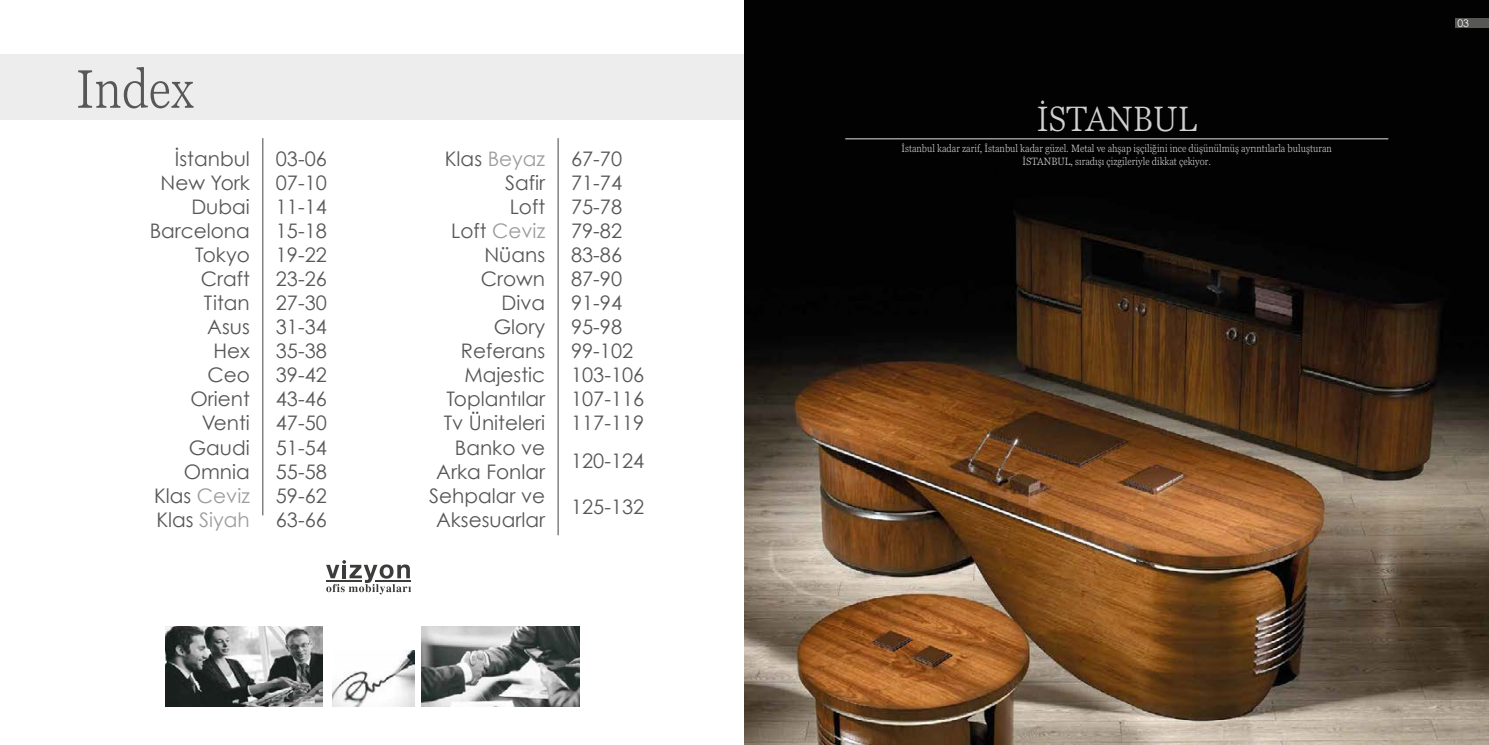
<style>
.page{position:relative;width:1489px;height:745px;background:#fff}
.page>*{position:absolute;margin:0;border:0;box-sizing:border-box;transform-origin:0 0}
.t1{font:300 condensed 53.9px "Georgia Pro";color:#575756}
.t2{font:300 condensed 35px "Georgia Pro";color:#d0d0d0}
.t3{font:20.04px/24.1px "Century Gothic";color:#575756;text-align:right}
.t4{font:300 condensed 10.5px/12.6px "Georgia Pro";color:#d0d0d0;text-align:center}
.t5{font:10.5px "Century Gothic";color:#fff}
.s1{color:#9d9d9c}
</style>
<div class="page">
<div style="left:0;top:54px;width:744px;height:66px;background:#ededed"></div>
<hr style="left:262px;top:138px;width:1px;height:377px;background:#575756">
<hr style="left:557px;top:138px;width:1px;height:397px;background:#575756">
<svg style="left:326px;top:560px;width:85px;height:34px"></svg>
<img style="left:165px;top:626px;width:158px;height:80px">
<img style="left:421px;top:626px;width:158px;height:80px">
<img style="left:332px;top:650px;width:83px;height:56px">
<img style="left:744px;top:0;width:744px;height:744px">
<hr style="left:845px;top:138px;width:543px;height:1px;background:#d0d0d0">
<div style="left:1455px;top:18px;width:33px;height:10px;background:#575756"></div>
<h1 class="t1" style="left:76px;top:53px;width:120px">Index</h1>
<p class="t3" style="left:150px;top:146px;width:102px">İstanbul<br>New York<br>Dubai<br>Barcelona<br>Tokyo<br>Craft<br>Titan<br>Asus<br>Hex<br>Ceo<br>Orient<br>Venti<br>Gaudi<br>Omnia<br>Klas <span class="s1">Ceviz<br></span>Klas <span class="s1">Siyah</span></p>
<p class="t3" style="left:276px;top:146px;width:53px;text-align:justify">03-06<br>07-10<br>11-14<br>15-18<br>19-22<br>23-26<br>27-30<br>31-34<br>35-38<br>39-42<br>43-46<br>47-50<br>51-54<br>55-58<br>59-62<br>63-66</p>
<p class="t3" style="left:429px;top:146px;width:117px">Klas <span class="s1">Beyaz<br></span>Safir<br>Loft<br>Loft <span class="s1">Ceviz<br></span>Nüans<br>Crown<br>Diva<br>Glory<br>Referans<br>Majestic<br>Toplantılar<br>Tv Üniteleri<br>Banko ve<br>Arka Fonlar<br>Sehpalar ve<br>Aksesuarlar</p>
<p class="t3" style="left:571px;top:146px;width:75px;text-align:left">67-70<br>71-74<br>75-78<br>79-82<br>83-86<br>87-90<br>91-94<br>95-98<br>99-102<br>103-106<br>107-116<br>117-119</p>
<p class="t3" style="left:571px;top:448px;width:75px">120-124</p>
<p class="t3" style="left:571px;top:494px;width:75px">125-132</p>
<h2 class="t2" style="left:1036px;top:96px;width:161px">İSTANBUL</h2>
<p class="t4" style="left:901px;top:142px;width:432px">İstanbul kadar zarif, İstanbul kadar güzel. Metal ve ahşap işçiliğini ince düşünülmüş ayrıntılarla buluşturan<br>İSTANBUL, sıradışı çizgileriyle dikkat çekiyor.</p>
<p class="t5" style="left:1457px;top:16px;width:13px">03</p>
</div>
